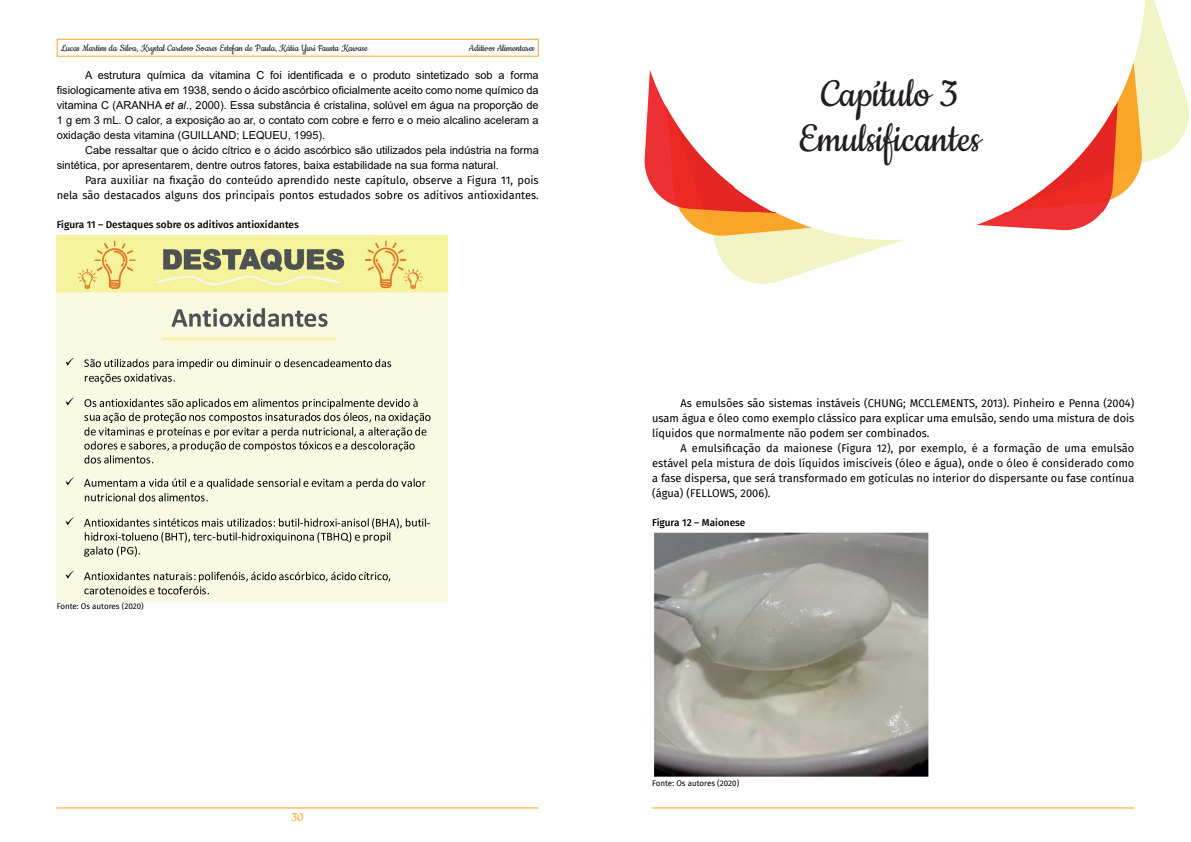
<style>
.page{position:relative;width:1191px;height:842px;background:#fff}
.page>*{position:absolute;margin:0;border:0;box-sizing:border-box;transform-origin:0 0}
.t1{font:45px/45px "Cookie";color:#231f20;text-align:center}
.t2{font:14px "Cookie";color:#f7a528}
.t3{font:11px/15px "Fira Sans";color:#000001;text-align:justify}
.t4{font:11px/15px "Arial";color:#000001;text-align:justify}
.t5{font:11px "Cookie";color:#231f20}
.t6{font:500 10px "Fira Sans";color:#000001}
.t7{font:8px "Fira Sans";color:#000001}
.s1{font-style:italic}
</style>
<div class="page">
<hr style="left:652px;top:807px;width:482px;height:1px;background:#f7a528">
<img style="left:644px;top:0;width:544px;height:283px">
<div style="left:57px;top:39px;width:482px;height:18px;border:1px solid #f7a528"></div>
<hr style="left:57px;top:807px;width:482px;height:1px;background:#f7a528">
<img style="left:57px;top:234px;width:392px;height:368px">
<img style="left:654px;top:532px;width:274px;height:245px">
<p class="t5" style="left:61px;top:42px;width:308px">Lucas Martins da Silva, Krystal Cardoso Soares Estefan de Paula, Kátia Yuri Fausta Kawase</p>
<p class="t5" style="left:469px;top:42px;width:67px">Aditivos Alimentares</p>
<p class="t4" style="left:57px;top:67px;width:483px;text-indent:28px">A estrutura química da vitamina C foi identificada e o produto sintetizado sob a forma fisiologicamente ativa em 1938, sendo o ácido ascórbico oficialmente aceito como nome químico da vitamina C (ARANHA <span class="s1">et al</span>., 2000). Essa substância é cristalina, solúvel em água na proporção de 1 g em 3 mL. O calor, a exposição ao ar, o contato com cobre e ferro e o meio alcalino aceleram a oxidação desta vitamina (GUILLAND; LEQUEU, 1995).</p>
<p class="t4" style="left:57px;top:142px;width:483px;text-indent:28px">Cabe ressaltar que o ácido cítrico e o ácido ascórbico são utilizados pela indústria na forma sintética, por apresentarem, dentre outros fatores, baixa estabilidade na sua forma natural.</p>
<p class="t3" style="left:57px;top:172px;width:483px;text-align:right">Para auxiliar na fixação do conteúdo aprendido neste capítulo, observe a Figura 11, pois<br>nela são destacados alguns dos principais pontos estudados sobre os aditivos antioxidantes.</p>
<p class="t6" style="left:57px;top:216px;width:244px">Figura 11 – Destaques sobre os aditivos antioxidantes</p>
<p class="t7" style="left:57px;top:600px;width:89px">Fonte: Os autores (2020)</p>
<p class="t2" style="left:292px;top:810px;width:14px">30</p>
<h1 class="t1" style="left:798px;top:73px;width:184px">Capítulo 3<br>Emulsificantes</h1>
<p class="t3" style="left:652px;top:396px;width:483px;text-indent:28px">As emulsões são sistemas instáveis (CHUNG; MCCLEMENTS, 2013). Pinheiro e Penna (2004) usam água e óleo como exemplo clássico para explicar uma emulsão, sendo uma mistura de dois líquidos que normalmente não podem ser combinados.</p>
<p class="t3" style="left:652px;top:441px;width:483px;text-indent:28px">A emulsificação da maionese (Figura 12), por exemplo, é a formação de uma emulsão estável pela mistura de dois líquidos imiscíveis (óleo e água), onde o óleo é considerado como a fase dispersa, que será transformado em gotículas no interior do dispersante ou fase contínua (água) (FELLOWS, 2006).</p>
<p class="t6" style="left:652px;top:515px;width:95px">Figura 12 – Maionese</p>
<p class="t7" style="left:652px;top:777px;width:89px">Fonte: Os autores (2020)</p>
</div>
